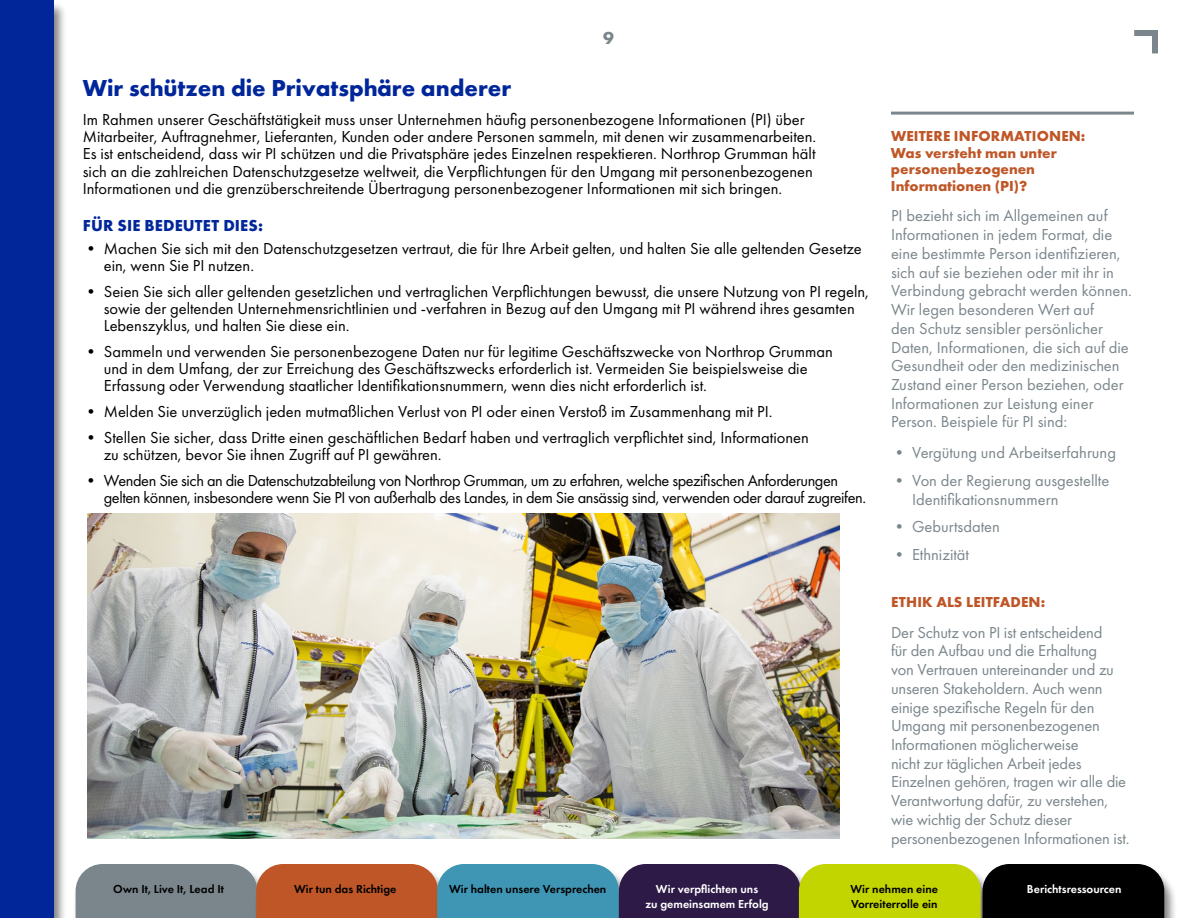
<style>
.page{position:relative;width:1188px;height:918px;background:#fff}
.page>*{position:absolute;margin:0;border:0;box-sizing:border-box;transform-origin:0 0}
.t1{font:700 24px "Futura PT";color:#00269a}
.t2{font:700 18px "Futura PT";color:#7b868c}
.t3{font:16.5px/17px "Futura PT";color:#000}
.t4{font:16.5px/18.8px "Futura PT";color:#7b868c}
.t5{font:16.5px/17px "Futura PT";letter-spacing:-.025em;color:#000}
.t6{font:700 16.5px "Futura PT";letter-spacing:.01em;color:#00269a}
.t7{font:700 15px/16.5px "Futura PT";color:#bf5627}
.t8{font:600 12px/15px "Futura PT";color:#000}
.t9{font:600 12px "Futura PT";color:#fff}
</style>
<div class="page">
<div style="left:0;top:1px;width:68px;height:917px;background:#000;opacity:.5"></div>
<div style="left:0;top:0;width:54px;height:918px;background:#00269a"></div>
<svg style="left:1134px;top:30px;width:24px;height:23px"></svg>
<div style="left:979px;top:865px;width:199px;height:53px;background:#000;opacity:.5"></div>
<svg style="left:76px;top:864px;width:1088px;height:54px;background:#6b6a4d"></svg>
<hr style="left:891px;top:112px;width:243px;height:3px;background:#7b868c">
<img style="left:87px;top:513px;width:753px;height:326px">
<p class="t2" style="left:603px;top:26px;width:12px">9</p>
<h1 class="t1" style="left:83px;top:72px;width:430px">Wir schützen die Privatsphäre anderer</h1>
<p class="t3" style="left:83px;top:111px;width:735px">Im Rahmen unserer Geschäftstätigkeit muss unser Unternehmen häufig personenbezogene Informationen (PI) über Mitarbeiter, Auftragnehmer, Lieferanten, Kunden oder andere Personen sammeln, mit denen wir zusammenarbeiten.<br>Es ist entscheidend, dass wir PI schützen und die Privatsphäre jedes Einzelnen respektieren. Northrop Grumman hält sich an die zahlreichen Datenschutzgesetze weltweit, die Verpflichtungen für den Umgang mit personenbezogenen Informationen und die grenzüberschreitende Übertragung personenbezogener Informationen mit sich bringen.</p>
<p class="t6" style="left:83px;top:215px;width:182px">FÜR SIE BEDEUTET DIES:</p>
<p class="t3" style="left:104px;top:240px;width:760px;text-indent:-21px">• Machen Sie sich mit den Datenschutzgesetzen vertraut, die für Ihre Arbeit gelten, und halten Sie alle geltenden Gesetze ein, wenn Sie PI nutzen.</p>
<p class="t3" style="left:104px;top:283px;width:767px;text-indent:-21px">• Seien Sie sich aller geltenden gesetzlichen und vertraglichen Verpflichtungen bewusst, die unsere Nutzung von PI regeln, sowie der geltenden Unternehmensrichtlinien und -verfahren in Bezug auf den Umgang mit PI während ihres gesamten<br>Lebenszyklus, und halten Sie diese ein.</p>
<p class="t3" style="left:104px;top:343px;width:731px;text-indent:-21px">• Sammeln und verwenden Sie personenbezogene Daten nur für legitime Geschäftszwecke von Northrop Grumman und in dem Umfang, der zur Erreichung des Geschäftszwecks erforderlich ist. Vermeiden Sie beispielsweise die<br>Erfassung oder Verwendung staatlicher Identifikationsnummern, wenn dies nicht erforderlich ist.</p>
<p class="t3" style="left:83px;top:403px;width:691px">• Melden Sie unverzüglich jeden mutmaßlichen Verlust von PI oder einen Verstoß im Zusammenhang mit PI.</p>
<p class="t3" style="left:104px;top:429px;width:707px;text-indent:-21px">• Stellen Sie sicher, dass Dritte einen geschäftlichen Bedarf haben und vertraglich verpflichtet sind, Informationen zu schützen, bevor Sie ihnen Zugriff auf PI gewähren.</p>
<p class="t5" style="left:104px;top:472px;width:764px;text-indent:-21px">• Wenden Sie sich an die Datenschutzabteilung von Northrop Grumman, um zu erfahren, welche spezifischen Anforderungen gelten können, insbesondere wenn Sie PI von außerhalb des Landes, in dem Sie ansässig sind, verwenden oder darauf zugreifen.</p>
<p class="t7" style="left:891px;top:127px;width:196px">WEITERE INFORMATIONEN:<br>Was versteht man unter personenbezogenen<br>Informationen (PI)?</p>
<p class="t4" style="left:891px;top:206px;width:243px">PI bezieht sich im Allgemeinen auf Informationen in jedem Format, die eine bestimmte Person identifizieren, sich auf sie beziehen oder mit ihr in Verbindung gebracht werden können.<br>Wir legen besonderen Wert auf<br>den Schutz sensibler persönlicher Daten, Informationen, die sich auf die Gesundheit oder den medizinischen Zustand einer Person beziehen, oder Informationen zur Leistung einer Person. Beispiele für PI sind:</p>
<p class="t4" style="left:891px;top:443px;width:227px">• Vergütung und Arbeitserfahrung</p>
<p class="t4" style="left:912px;top:471px;width:199px;text-indent:-21px">• Von der Regierung ausgestellte<br>Identifikationsnummern</p>
<p class="t4" style="left:891px;top:518px;width:110px">• Geburtsdaten</p>
<p class="t4" style="left:891px;top:545px;width:80px">• Ethnizität</p>
<p class="t7" style="left:891px;top:593px;width:156px">ETHIK ALS LEITFADEN:</p>
<p class="t4" style="left:891px;top:623px;width:240px">Der Schutz von PI ist entscheidend<br>für den Aufbau und die Erhaltung<br>von Vertrauen untereinander und zu unseren Stakeholdern. Auch wenn einige spezifische Regeln für den Umgang mit personenbezogenen Informationen möglicherweise<br>nicht zur täglichen Arbeit jedes Einzelnen gehören, tragen wir alle die Verantwortung dafür, zu verstehen, wie wichtig der Schutz dieser personenbezogenen Informationen ist.</p>
<p class="t9" style="left:656px;top:882px;width:104px">Wir verpflichten uns</p>
<p class="t9" style="left:1027px;top:882px;width:96px">Berichtsressourcen</p>
<p class="t9" style="left:645px;top:897px;width:125px">zu gemeinsamem Erfolg</p>
<p class="t8" style="left:113px;top:882px;width:112px">Own It, Live It, Lead It</p>
<p class="t8" style="left:294px;top:882px;width:104px">Wir tun das Richtige</p>
<p class="t8" style="left:449px;top:882px;width:159px">Wir halten unsere Versprechen</p>
<p class="t8" style="left:850px;top:882px;width:89px">Wir nehmen eine<br>Vorreiterrolle ein</p>
</div>
